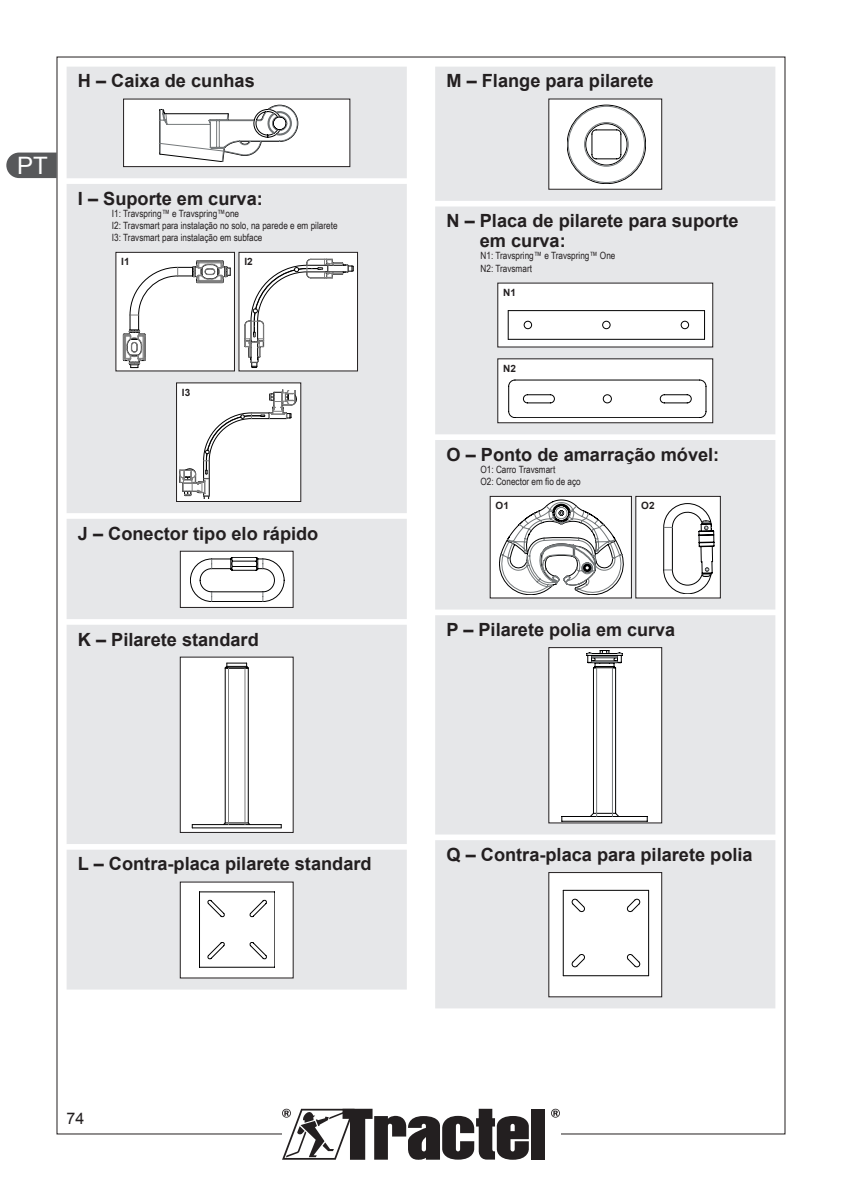
<style>
.page{position:relative;width:842px;height:1191px;background:#fff}
.page>*{position:absolute;margin:0;border:0;box-sizing:border-box;transform-origin:0 0}
.t1{font:24px "Arial";color:#fff}
.t2{font:700 18.2px/20.2px "Arial";color:#231f20}
.t3{font:700 18px "Arial";color:#231f20}
.t4{font:16px "Arial";color:#231f20}
.Figure_txt{font:10px "Arial Narrow";color:#231f20}
.Ref__figure{font:700 10px "Arial";color:#231f20}
.s1{font-size:18.2px}
</style>
<div class="page">
<div style="left:531px;top:1109px;width:13px;height:50px;background:#231f20"></div>
<svg style="left:282px;top:1108px;width:247px;height:51px"></svg>
<svg style="left:551px;top:1108px;width:9px;height:9px"></svg>
<svg style="left:6px;top:153px;width:51px;height:25px"></svg>
<svg style="left:67px;top:67px;width:340px;height:111px"></svg>
<div style="left:123px;top:99px;width:227px;height:68px;border:1px solid #231f20"></div>
<div style="left:67px;top:184px;width:340px;height:329px;background:#e6e7e9"></div>
<div style="left:116px;top:252px;width:118px;height:119px;background:#fff"></div>
<svg style="left:123px;top:260px;width:108px;height:108px"></svg>
<div style="left:116px;top:252px;width:119px;height:119px;border:1px solid #231f20"></div>
<div style="left:239px;top:252px;width:118px;height:119px;background:#fff"></div>
<svg style="left:245px;top:259px;width:109px;height:109px"></svg>
<div style="left:239px;top:252px;width:119px;height:119px;border:1px solid #231f20"></div>
<div style="left:177px;top:383px;width:124px;height:118px;background:#fff"></div>
<svg style="left:179px;top:389px;width:118px;height:109px"></svg>
<div style="left:176px;top:382px;width:125px;height:120px;border:1px solid #231f20"></div>
<svg style="left:67px;top:519px;width:340px;height:100px;background:#e5e6e8"></svg>
<div style="left:180px;top:551px;width:113px;height:57px;border:1px solid #231f20"></div>
<div style="left:67px;top:625px;width:340px;height:219px;background:#e6e7e9"></div>
<div style="left:180px;top:657px;width:113px;height:175px;background:#fff"></div>
<hr style="left:192px;top:827px;width:89px;height:1px;background:#000">
<hr style="left:192px;top:824px;width:89px;height:1px;background:#000">
<hr style="left:225px;top:668px;width:1px;height:155px;background:#000">
<hr style="left:248px;top:668px;width:1px;height:155px;background:#000">
<svg style="left:224px;top:663px;width:25px;height:6px"></svg>
<hr style="left:228px;top:668px;width:1px;height:155px;background:#808080">
<hr style="left:245px;top:668px;width:1px;height:155px;background:#808080">
<svg style="left:223px;top:822px;width:28px;height:3px"></svg>
<div style="left:180px;top:657px;width:113px;height:175px;border:1px solid #231f20"></div>
<div style="left:67px;top:850px;width:340px;height:139px;background:#e6e7e9"></div>
<div style="left:180px;top:882px;width:113px;height:96px;background:#fff"></div>
<svg style="left:199px;top:891px;width:76px;height:76px"></svg>
<div style="left:435px;top:67px;width:340px;height:134px;background:#e6e7e9"></div>
<div style="left:549px;top:99px;width:113px;height:90px;background:#fff"></div>
<svg style="left:567px;top:105px;width:79px;height:79px"></svg>
<div style="left:435px;top:206px;width:340px;height:228px;background:#e6e7e9"></div>
<div style="left:498px;top:283px;width:215px;height:64px;background:#fff"></div>
<div style="left:681px;top:321px;width:8px;height:8px;border:1px solid #000;border-radius:50%"></div>
<div style="left:602px;top:321px;width:8px;height:8px;border:1px solid #000;border-radius:50%"></div>
<hr style="left:508px;top:339px;width:196px;height:1px;background:#000">
<svg style="left:704px;top:310px;width:1px;height:29px"></svg>
<hr style="left:508px;top:310px;width:196px;height:1px;background:#000">
<svg style="left:508px;top:310px;width:1px;height:29px"></svg>
<div style="left:524px;top:321px;width:8px;height:8px;border:1px solid #000;border-radius:50%"></div>
<div style="left:498px;top:359px;width:215px;height:64px;background:#fff"></div>
<svg style="left:508px;top:380px;width:198px;height:38px"></svg>
<div style="left:497px;top:358px;width:216px;height:65px;border:1px solid #231f20"></div>
<div style="left:435px;top:440px;width:340px;height:169px;background:#e6e7e9"></div>
<div style="left:490px;top:496px;width:141px;height:102px;background:#fff"></div>
<svg style="left:499px;top:500px;width:124px;height:95px"></svg>
<div style="left:490px;top:496px;width:142px;height:102px;border:1px solid #231f20"></div>
<div style="left:636px;top:496px;width:84px;height:102px;background:#fff"></div>
<svg style="left:663px;top:503px;width:51px;height:91px"></svg>
<div style="left:635px;top:496px;width:86px;height:102px;border:1px solid #231f20"></div>
<div style="left:435px;top:615px;width:340px;height:219px;background:#e6e7e9"></div>
<div style="left:549px;top:647px;width:113px;height:176px;background:#fff"></div>
<svg style="left:562px;top:650px;width:85px;height:171px"></svg>
<div style="left:549px;top:647px;width:113px;height:176px;border:1px solid #231f20"></div>
<div style="left:435px;top:840px;width:340px;height:168px;background:#e6e7e9"></div>
<div style="left:549px;top:872px;width:113px;height:124px;background:#fff"></div>
<svg style="left:627px;top:898px;width:13px;height:14px"></svg>
<svg style="left:572px;top:954px;width:13px;height:13px"></svg>
<svg style="left:627px;top:954px;width:13px;height:13px"></svg>
<hr style="left:563px;top:890px;width:86px;height:1px;background:#000">
<hr style="left:648px;top:890px;width:1px;height:85px;background:#000">
<hr style="left:563px;top:975px;width:86px;height:1px;background:#000">
<hr style="left:563px;top:890px;width:1px;height:85px;background:#000">
<svg style="left:571px;top:899px;width:14px;height:13px"></svg>
<div style="left:549px;top:872px;width:113px;height:125px;border:1px solid #231f20"></div>
<h1 class="t1" style="left:17px;top:150px;width:32px">PT</h1>
<p class="t2" style="left:78px;top:72px;width:178px">H – Caixa de cunhas</p>
<p class="t2" style="left:78px;top:189px;width:186px">I – Suporte em curva:</p>
<p class="Figure_txt" style="left:112px;top:206px;width:129px">I1: Travspring™ e Travspring™one</p>
<p class="Figure_txt" style="left:112px;top:218px;width:227px">I2: Travsmart para instalação no solo, na parede e em pilarete</p>
<p class="Figure_txt" style="left:112px;top:230px;width:152px">I3: Travsmart para instalação em subface</p>
<p class="Ref__figure" style="left:121px;top:255px;width:10px">I1</p>
<p class="Ref__figure" style="left:244px;top:255px;width:10px">I2</p>
<p class="Ref__figure" style="left:182px;top:385px;width:10px">I3</p>
<p class="t2" style="left:78px;top:524px;width:242px">J – Conector tipo elo rápido</p>
<p class="t2" style="left:78px;top:629px;width:182px">K – Pilarete standard</p>
<p class="t2" style="left:446px;top:72px;width:209px">M – Flange para pilarete</p>
<p class="t2" style="left:480px;top:211px;width:260px;text-indent:-33px">N – Placa de pilarete para suporte em curva:</p>
<p class="Figure_txt" style="left:480px;top:249px;width:136px">N1: Travspring™ e Travspring™ One</p>
<p class="Figure_txt" style="left:480px;top:261px;width:53px">N2: Travsmart</p>
<p class="Ref__figure" style="left:503px;top:286px;width:14px">N1</p>
<p class="Ref__figure" style="left:503px;top:361px;width:14px">N2</p>
<p class="t2" style="left:446px;top:445px;width:274px">O – Ponto de amarração móvel:</p>
<p class="Figure_txt" style="left:480px;top:462px;width:76px">O1: Carro Travsmart</p>
<p class="Figure_txt" style="left:480px;top:474px;width:102px">O2: Conector em fio de aço</p>
<p class="Ref__figure" style="left:496px;top:499px;width:15px">O1</p>
<p class="Ref__figure" style="left:641px;top:499px;width:15px">O2</p>
<p class="t3" style="left:446px;top:618px;width:230px"><span class="s1">P – Pilarete</span> polia em curva</p>
<p class="t2" style="left:78px;top:854px;width:295px">L – Contra-placa pilarete standard</p>
<p class="t2" style="left:446px;top:845px;width:308px">Q – Contra-placa para pilarete polia</p>
<p class="t4" style="left:67px;top:1107px;width:19px">74</p>
</div>
